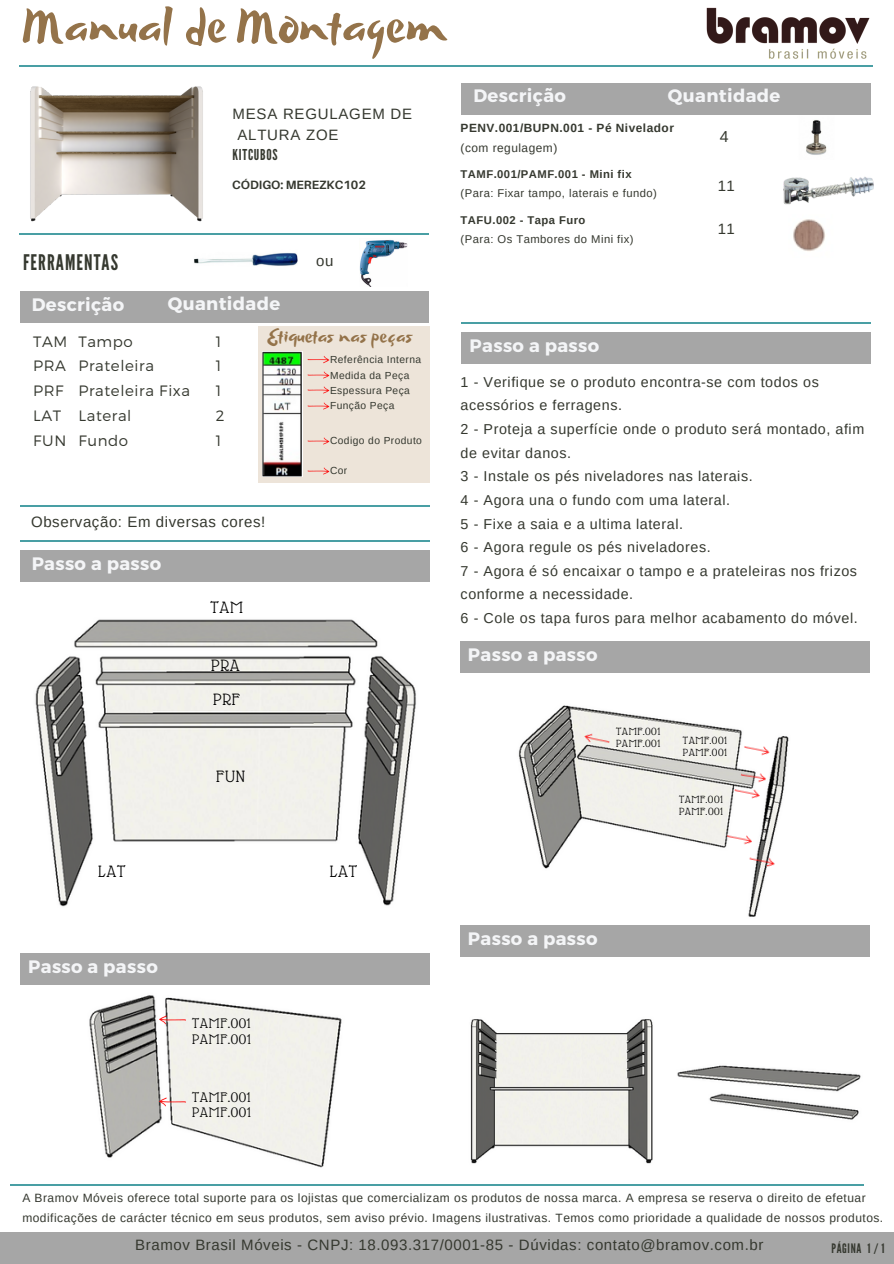
<style>
.page{position:relative;width:894px;height:1264px;background:#fff}
.page>*{position:absolute;margin:0;border:0;box-sizing:border-box;transform-origin:0 0}
.t1{font:54px "Beach Resort";letter-spacing:.015em;color:#94734a}
.t2{font:21.45px "League Gothic";letter-spacing:.05em;color:#35382f}
.t3{font:20.85px "Beach Resort";letter-spacing:.015em;color:#94734a}
.t4{font:700 18px "Montserrat";letter-spacing:.02em;color:#f4f5f7}
.t5{font:17.85px "Glass Antiqua";letter-spacing:.045em;color:#000}
.t6{font:15.9px "Arimo";color:#35382f}
.t7{font:15px "Arimo";letter-spacing:.04em;color:#35382f}
.t8{font:300 15px "Montserrat";letter-spacing:.04em;color:#35382f}
.t9{font:15px "Glass Antiqua";letter-spacing:.045em;color:#000}
.t10{font:15px "League Gothic";letter-spacing:.05em;color:#35382f}
.t11{font:14.25px/23.7px "Arimo";letter-spacing:.04em;color:#35382f}
.t12{font:13.05px "League Gothic";letter-spacing:.05em;color:#35382f}
.t13{font:12px/20.2px "Arimo";letter-spacing:.04em;color:#35382f}
.t14{font:700 12px "Aileron";color:#35382f}
.t15{font:700 11.85px "Arimo";letter-spacing:.04em;color:#35382f}
.t16{font:11.85px "Arimo";letter-spacing:.04em;color:#35382f}
.t17{font:11.25px "Arimo";letter-spacing:.04em;color:#35382f}
.t18{font:11.25px "Glass Antiqua";letter-spacing:.045em;color:#000}
.t19{font:700 11.25px "Arimo";letter-spacing:.04em;color:#35382f}
.t20{font:10.2px "Arimo";letter-spacing:.04em;color:#35382f}
</style>
<div class="page">
<div style="left:460px;top:83px;width:410px;height:32px;background:#a6a6a6"></div>
<img style="left:706px;top:7px;width:164px;height:52px">
<div style="left:20px;top:292px;width:409px;height:31px;background:#a6a6a6"></div>
<hr style="left:20px;top:505px;width:410px;height:2px;background:#499fa4">
<hr style="left:460px;top:323px;width:410px;height:1px;background:#499fa4">
<hr style="left:19px;top:65px;width:853px;height:1px;background:#499fa4">
<div style="left:20px;top:550px;width:410px;height:32px;background:#a6a6a6"></div>
<div style="left:460px;top:332px;width:410px;height:32px;background:#a6a6a6"></div>
<div style="left:460px;top:641px;width:409px;height:32px;background:#a6a6a6"></div>
<hr style="left:19px;top:234px;width:410px;height:1px;background:#499fa4">
<hr style="left:10px;top:1184px;width:853px;height:1px;background:#499fa4">
<div style="left:0;top:1232px;width:893px;height:31px;background:#a6a6a6"></div>
<img style="left:194px;top:252px;width:103px;height:14px">
<img style="left:359px;top:240px;width:48px;height:46px">
<hr style="left:20px;top:540px;width:410px;height:1px;background:#499fa4">
<div style="left:258px;top:326px;width:171px;height:156px;background:#ede4d9"></div>
<img style="left:307px;top:356px;width:23px;height:8px">
<img style="left:307px;top:371px;width:23px;height:8px">
<img style="left:307px;top:386px;width:23px;height:8px">
<img style="left:307px;top:402px;width:23px;height:8px">
<img style="left:307px;top:437px;width:23px;height:8px">
<img style="left:307px;top:467px;width:23px;height:8px">
<img style="left:262px;top:351px;width:41px;height:125px">
<div style="left:20px;top:953px;width:410px;height:32px;background:#a6a6a6"></div>
<img style="left:783px;top:177px;width:90px;height:28px">
<img style="left:806px;top:120px;width:21px;height:35px">
<img style="left:793px;top:219px;width:32px;height:32px">
<img style="left:89px;top:995px;width:253px;height:173px">
<img style="left:158px;top:1095px;width:29px;height:12px">
<img style="left:158px;top:1014px;width:29px;height:11px">
<img style="left:35px;top:619px;width:381px;height:288px">
<img style="left:518px;top:705px;width:271px;height:212px">
<img style="left:580px;top:729px;width:31px;height:17px">
<img style="left:724px;top:830px;width:31px;height:17px">
<img style="left:731px;top:784px;width:31px;height:17px">
<img style="left:746px;top:853px;width:31px;height:17px">
<img style="left:741px;top:741px;width:31px;height:17px">
<img style="left:738px;top:769px;width:30px;height:16px">
<div style="left:460px;top:925px;width:409px;height:32px;background:#a6a6a6"></div>
<img style="left:470px;top:1019px;width:183px;height:145px">
<img style="left:677px;top:1065px;width:184px;height:55px">
<img style="left:30px;top:86px;width:173px;height:136px">
<p class="t1" style="left:24px;top:-3px;width:424px">Manual de Montagem</p>
<p class="t2" style="left:23px;top:250px;width:96px">FERRAMENTAS</p>
<p class="t7" style="left:232px;top:106px;width:181px">MESA REGULAGEM DE</p>
<p class="t7" style="left:237px;top:126px;width:102px">ALTURA ZOE</p>
<p class="t10" style="left:232px;top:146px;width:47px">KITCUBOS</p>
<p class="t14" style="left:232px;top:178px;width:135px">CÓDIGO: MEREZKC102</p>
<p class="t7" style="left:316px;top:252px;width:19px">ou</p>
<p class="t4" style="left:32px;top:293px;width:94px">Descrição</p>
<h3 class="t4" style="left:168px;top:292px;width:114px">Quantidade</h3>
<h6 class="t8" style="left:33px;top:331px;width:36px">TAM</h6>
<h6 class="t8" style="left:33px;top:356px;width:34px">PRA</h6>
<p class="t8" style="left:33px;top:381px;width:32px">PRF</p>
<p class="t8" style="left:33px;top:406px;width:30px">LAT</p>
<p class="t8" style="left:33px;top:430px;width:35px">FUN</p>
<p class="t8" style="left:78px;top:331px;width:56px">Tampo</p>
<h6 class="t8" style="left:78px;top:356px;width:77px">Prateleira</h6>
<h5 class="t8" style="left:78px;top:381px;width:113px">Prateleira Fixa</h5>
<p class="t8" style="left:78px;top:406px;width:55px">Lateral</p>
<h5 class="t8" style="left:78px;top:430px;width:51px">Fundo</h5>
<h5 class="t8" style="left:216px;top:331px;width:7px">1</h5>
<h5 class="t8" style="left:216px;top:356px;width:7px">1</h5>
<h5 class="t8" style="left:216px;top:381px;width:7px">1</h5>
<h5 class="t8" style="left:216px;top:406px;width:10px">2</h5>
<h6 class="t8" style="left:216px;top:430px;width:7px">1</h6>
<p class="t3" style="left:268px;top:325px;width:147px">Etiquetas nas peças</p>
<p class="t20" style="left:330px;top:354px;width:93px">Referência Interna</p>
<p class="t20" style="left:330px;top:385px;width:81px">Espessura Peça</p>
<p class="t20" style="left:330px;top:400px;width:66px">Função Peça</p>
<p class="t20" style="left:330px;top:434px;width:93px">Codigo do Produto</p>
<p class="t20" style="left:330px;top:464px;width:19px">Cor</p>
<p class="t20" style="left:330px;top:370px;width:81px">Medida da Peça</p>
<h6 class="t7" style="left:31px;top:513px;width:236px">Observação: Em diversas cores!</h6>
<p class="t4" style="left:32px;top:551px;width:131px">Passo a passo</p>
<p class="t5" style="left:210px;top:598px;width:34px">TAM</p>
<p class="t5" style="left:211px;top:655px;width:30px">PRA</p>
<p class="t5" style="left:213px;top:690px;width:29px">PRF</p>
<p class="t5" style="left:216px;top:767px;width:31px">FUN</p>
<p class="t4" style="left:473px;top:84px;width:94px">Descrição</p>
<p class="t4" style="left:667px;top:84px;width:114px">Quantidade</p>
<p class="t15" style="left:460px;top:121px;width:215px">PENV.001/BUPN.001 - Pé Nivelador</p>
<p class="t16" style="left:460px;top:141px;width:98px">(com regulagem)</p>
<p class="t19" style="left:460px;top:167px;width:172px">TAMF.001/PAMF.001 - Mini fix</p>
<p class="t17" style="left:460px;top:186px;width:198px">(Para: Fixar tampo, laterais e fundo)</p>
<p class="t19" style="left:460px;top:213px;width:126px">TAFU.002 - Tapa Furo</p>
<p class="t17" style="left:460px;top:232px;width:174px">(Para: Os Tambores do Mini fix)</p>
<p class="t4" style="left:469px;top:334px;width:131px">Passo a passo</p>
<p class="t6" style="left:719px;top:127px;width:10px">4</p>
<p class="t7" style="left:717px;top:177px;width:19px">11</p>
<p class="t7" style="left:717px;top:220px;width:19px">11</p>
<p class="t11" style="left:460px;top:370px;width:360px">1 - Verifique se o produto encontra-se com todos os acessórios e ferragens.</p>
<p class="t11" style="left:460px;top:417px;width:405px">2 - Proteja a superfície onde o produto será montado, afim de evitar danos.</p>
<p class="t11" style="left:460px;top:464px;width:293px">3 - Instale os pés niveladores nas laterais.</p>
<p class="t11" style="left:460px;top:488px;width:271px">4 - Agora una o fundo com uma lateral.</p>
<p class="t11" style="left:460px;top:511px;width:224px">5 - Fixe a saia e a ultima lateral.</p>
<p class="t11" style="left:460px;top:535px;width:251px">6 - Agora regule os pés niveladores.</p>
<p class="t11" style="left:460px;top:559px;width:398px">7 - Agora é só encaixar o tampo e a prateleiras nos frizos conforme a necessidade.</p>
<h6 class="t11" style="left:460px;top:606px;width:398px">6 - Cole os tapa furos para melhor acabamento do móvel.</h6>
<p class="t4" style="left:468px;top:642px;width:131px">Passo a passo</p>
<p class="t18" style="left:616px;top:725px;width:46px">TAMF.001</p>
<p class="t18" style="left:616px;top:737px;width:46px">PAMF.001</p>
<p class="t18" style="left:682px;top:734px;width:46px">TAMF.001</p>
<p class="t18" style="left:682px;top:746px;width:46px">PAMF.001</p>
<p class="t18" style="left:678px;top:794px;width:46px">TAMF.001</p>
<h2 class="t18" style="left:678px;top:805px;width:46px">PAMF.001</h2>
<h6 class="t5" style="left:98px;top:862px;width:29px">LAT</h6>
<p class="t5" style="left:330px;top:862px;width:29px">LAT</p>
<p class="t4" style="left:28px;top:954px;width:131px">Passo a passo</p>
<p class="t9" style="left:192px;top:1015px;width:60px">TAMF.001</p>
<p class="t9" style="left:192px;top:1031px;width:60px">PAMF.001</p>
<p class="t9" style="left:192px;top:1089px;width:60px">TAMF.001</p>
<p class="t9" style="left:192px;top:1104px;width:60px">PAMF.001</p>
<p class="t4" style="left:468px;top:926px;width:131px">Passo a passo</p>
<p class="t13" style="left:22px;top:1187px;width:862px">A Bramov Móveis oferece total suporte para os lojistas que comercializam os produtos de nossa marca. A empresa se reserva o direito de efetuar modificações de carácter técnico em seus produtos, sem aviso prévio. Imagens ilustrativas. Temos como prioridade a qualidade de nossos produtos.</p>
<p class="t7" style="left:135px;top:1236px;width:629px">Bramov Brasil Móveis - CNPJ: 18.093.317/0001-85 - Dúvidas: contato@bramov.com.br</p>
<p class="t12" style="left:831px;top:1240px;width:55px">PÁGINA 1 / 1</p>
</div>
